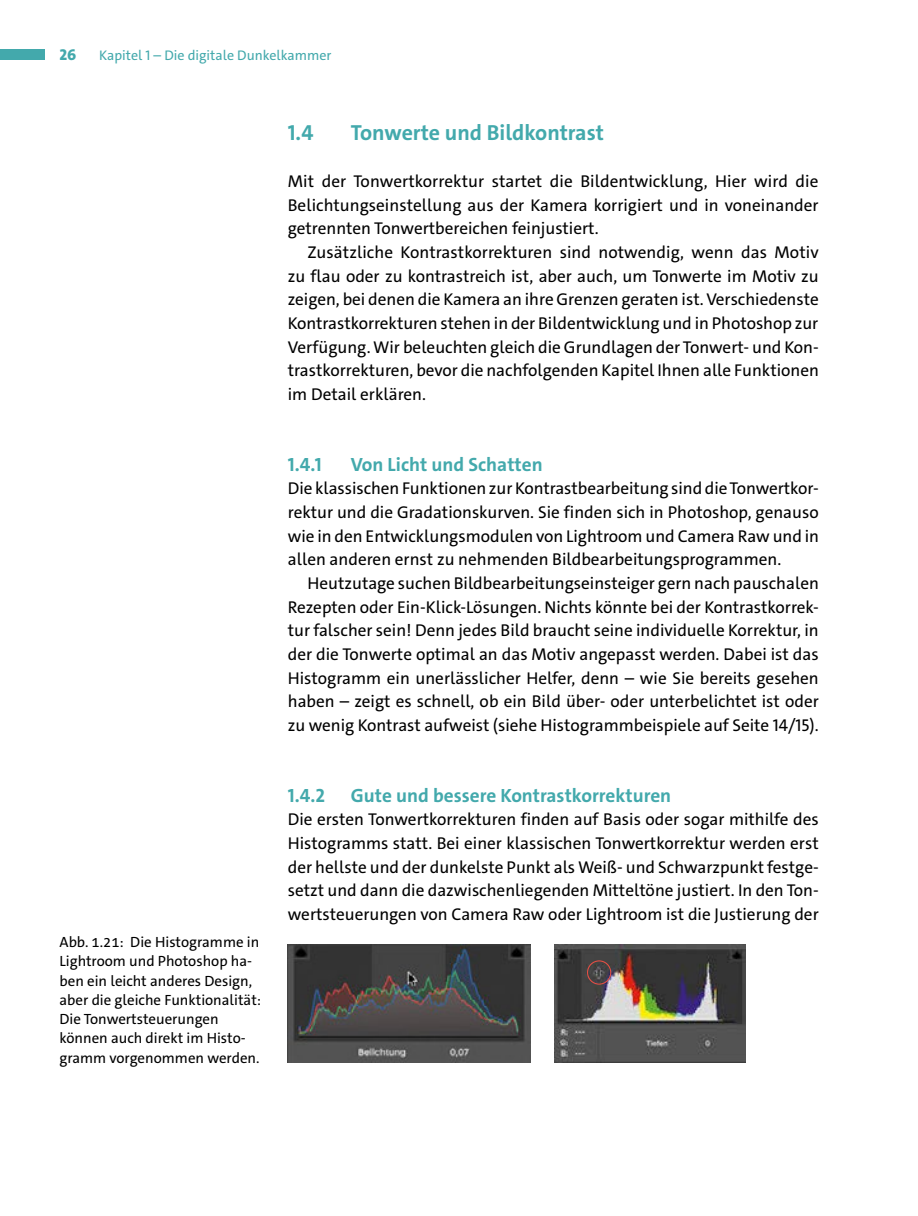
<style>
.page{position:relative;width:918px;height:1216px;background:#fff}
.page>*{position:absolute;margin:0;border:0;box-sizing:border-box;transform-origin:0 0}
.t1{font:700 21.88px "The Sans C4 s";color:#43a9ac}
.t2{font:700 19.25px "The Sans C4 s";color:#43a9ac}
._200_Standard{font:17.15px/23.6px "The Sans C4 s";color:#000;text-align:justify}
._201_Standard_O{font:17.15px/23.6px "The Sans C4 s";color:#000;text-align:justify}
.t3{font:800 15.75px "The Sans C4 s";color:#43a9ac}
.t4{font:14.88px/19.2px "The Sans C4 s";color:#000}
.t5{font:14px "The Sans C4 s";color:#43a9ac}
</style>
<div class="page">
<div style="left:0;top:50px;width:45px;height:10px;background:#43a9ac"></div>
<img style="left:288px;top:944px;width:242px;height:118px">
<img style="left:555px;top:944px;width:190px;height:118px">
<div style="left:587px;top:960px;width:24px;height:24px;border:1px solid #ea4f44;border-radius:50%"></div>
<p class="t3" style="left:60px;top:45px;width:18px">26</p>
<p class="t5" style="left:99px;top:47px;width:234px">Kapitel 1 – Die digitale Dunkelkammer</p>
<p class="t1" style="left:288px;top:119px;width:27px">1.4</p>
<p class="t1" style="left:351px;top:119px;width:255px">Tonwerte und Bildkontrast</p>
<p class="_201_Standard_O" style="left:288px;top:170px;width:532px">Mit der Tonwertkorrektur startet die Bildentwicklung, Hier wird die Belichtungseinstellung aus der Kamera korrigiert und in voneinander getrennten Tonwertbereichen feinjustiert.</p>
<p class="_200_Standard" style="left:288px;top:241px;width:533px;text-indent:20px">Zusätzliche Kontrastkorrekturen sind notwendig, wenn das Motiv zu flau oder zu kontrastreich ist, aber auch, um Tonwerte im Motiv zu zeigen, bei denen die Kamera an ihre Grenzen geraten ist. Verschiedenste Kontrastkorrekturen stehen in der Bildentwicklung und in Photoshop zur Verfügung. Wir beleuchten gleich die Grundlagen der Tonwert- und Kon&shy;trastkorrekturen, bevor die nachfolgenden Kapitel Ihnen alle Funktionen im Detail erklären.</p>
<p class="t2" style="left:288px;top:452px;width:35px">1.4.1</p>
<p class="t2" style="left:351px;top:452px;width:193px">Von Licht und Schatten</p>
<p class="_201_Standard_O" style="left:288px;top:477px;width:533px">Die klassischen Funktionen zur Kontrastbearbeitung sind die Tonwertkor&shy;rektur und die Gradationskurven. Sie finden sich in Photoshop, genauso wie in den Entwicklungsmodulen von Lightroom und Camera Raw und in allen anderen ernst zu nehmenden Bildbearbeitungsprogrammen.</p>
<p class="_200_Standard" style="left:288px;top:571px;width:532px;text-indent:20px">Heutzutage suchen Bildbearbeitungseinsteiger gern nach pauschalen Rezepten oder Ein-Klick-Lösungen. Nichts könnte bei der Kontrastkorrek&shy;tur falscher sein! Denn jedes Bild braucht seine individuelle Korrektur, in der die Tonwerte optimal an das Motiv angepasst werden. Dabei ist das Histogramm ein unerlässlicher Helfer, denn – wie Sie bereits gesehen haben – zeigt es schnell, ob ein Bild über- oder unterbelichtet ist oder zu wenig Kontrast aufweist (siehe Histogrammbeispiele auf Seite 14/15).</p>
<p class="t4" style="left:60px;top:932px;width:203px">Abb. 1.21: Die Histogramme in<br>Lightroom und Photoshop ha&shy;ben ein leicht anderes Design, aber die gleiche Funktionalität:<br>Die Tonwertsteuerungen können auch direkt im Histo&shy;gramm vorgenommen werden.</p>
<p class="t2" style="left:288px;top:782px;width:39px">1.4.2</p>
<p class="t2" style="left:351px;top:782px;width:322px">Gute und bessere Kontrastkorrekturen</p>
<p class="_201_Standard_O" style="left:288px;top:808px;width:532px">Die ersten Tonwertkorrekturen finden auf Basis oder sogar mithilfe des Histogramms statt. Bei einer klassischen Tonwertkorrektur werden erst der hellste und der dunkelste Punkt als Weiß- und Schwarzpunkt festge&shy;setzt und dann die dazwischenliegenden Mitteltöne justiert. In den Ton&shy;wertsteuerungen von Camera Raw oder Lightroom ist die Justierung der</p>
</div>
